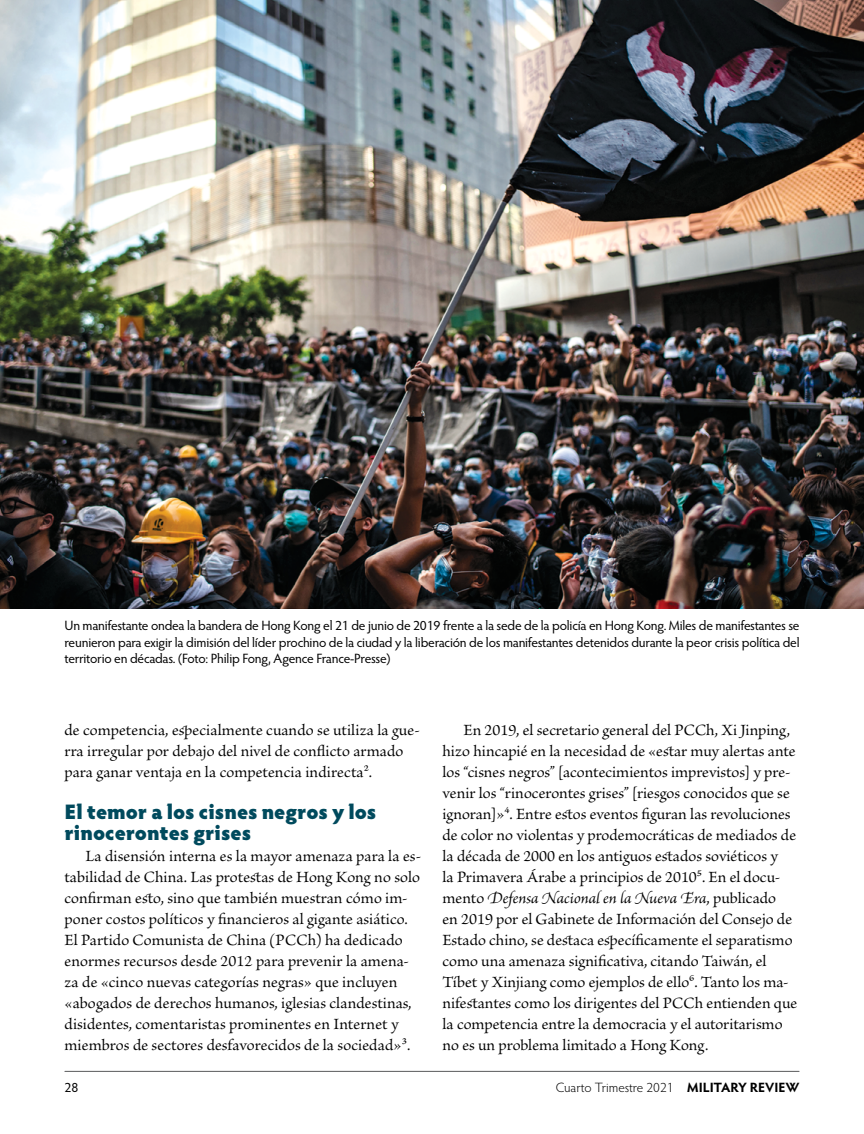
<style>
.page{position:relative;width:864px;height:1134px;background:#fff}
.page>*{position:absolute;margin:0;border:0;box-sizing:border-box;transform-origin:0 0}
.subhead{font:900 21px/21px "Hypatia Sans Pro";color:#004a5d}
.body{font:16.5px/21px "Brioso Pro";color:#000}
.cutline{font:13.5px/16.5px "Hypatia Sans Pro";letter-spacing:-.015em;color:#000;text-align:justify}
.t1{font:300 13.5px "Hypatia Sans Pro";letter-spacing:-.005em;color:#000}
.s1{font-style:italic}
.s2{font-weight:700}
</style>
<div class="page">
<hr style="left:65px;top:1071px;width:734px;height:1px;background:#58595b">
<img style="left:0;top:0;width:864px;height:609px">
<p class="cutline" style="left:64px;top:617px;width:737px">Un manifestante ondea la bandera de Hong Kong el 21 de junio de 2019 frente a la sede de la policía en Hong Kong. Miles de manifestantes se reunieron para exigir la dimisión del líder prochino de la ciudad y la liberación de los manifestantes detenidos durante la peor crisis política del territorio en décadas. (Foto: Philip Fong, Agence France-Presse)</p>
<p class="body" style="left:64px;top:720px;width:357px">de competencia, especialmente cuando se utiliza la gue&shy;rra irregular por debajo del nivel de conflicto armado para ganar ventaja en la competencia indirecta2.</p>
<h3 class="subhead" style="left:64px;top:800px;width:313px">El temor a los cisnes negros y los rinocerontes grises</h3>
<p class="body" style="left:64px;top:846px;width:358px;text-indent:21px">La disensión interna es la mayor amenaza para la es&shy;tabilidad de China. Las protestas de Hong Kong no solo confirman esto, sino que también muestran cómo im&shy;poner costos políticos y financieros al gigante asiático.<br>El Partido Comunista de China (PCCh) ha dedicado enormes recursos desde 2012 para prevenir la amena&shy;za de «cinco nuevas categorías negras» que incluyen «abogados de derechos humanos, iglesias clandestinas, disidentes, comentaristas prominentes en Internet y miembros de sectores desfavorecidos de la sociedad»3.</p>
<p class="body" style="left:442px;top:720px;width:356px;text-indent:21px">En 2019, el secretario general del PCCh, Xi Jinping, hizo hincapié en la necesidad de «estar muy alertas ante los “cisnes negros” [acontecimientos imprevistos] y pre&shy;venir los “rinocerontes grises” [riesgos conocidos que se ignoran]»4. Entre estos eventos figuran las revoluciones de color no violentas y prodemocráticas de mediados de la década de 2000 en los antiguos estados soviéticos y<br>la Primavera Árabe a principios de 20105. En el docu&shy;mento <span class="s1">Defensa Nacional en la Nueva Era</span>, publicado<br>en 2019 por el Gabinete de Información del Consejo de Estado chino, se destaca específicamente el separatismo como una amenaza significativa, citando Taiwán, el Tíbet y Xinjiang como ejemplos de ello6. Tanto los ma&shy;nifestantes como los dirigentes del PCCh entienden que la competencia entre la democracia y el autoritarismo no es un problema limitado a Hong Kong.</p>
<p class="cutline" style="left:64px;top:1079px;width:15px">28</p>
<p class="t1" style="left:556px;top:1079px;width:245px">Cuarto Trimestre 2021 <span class="s2">MILITARY REVIEW</span></p>
</div>
